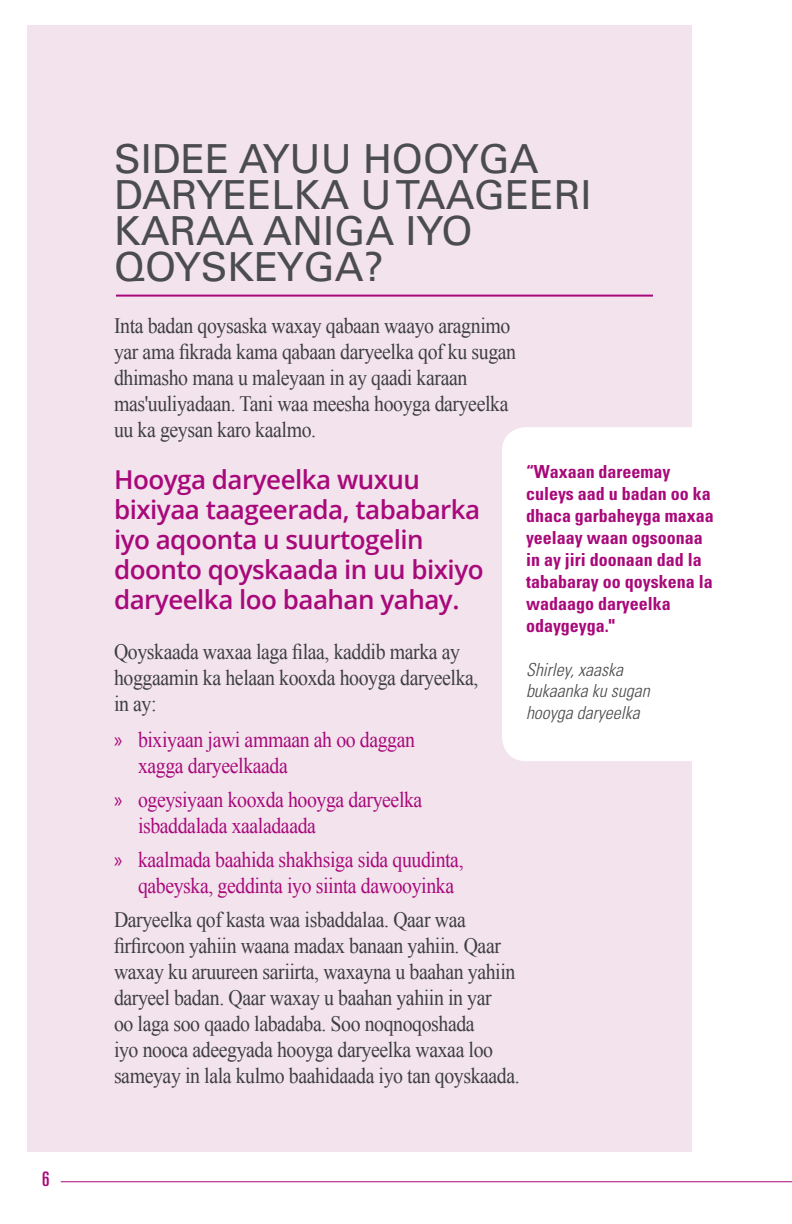
<style>
.page{position:relative;width:792px;height:1224px;background:#fff}
.page>*{position:absolute;margin:0;border:0;box-sizing:border-box;transform-origin:0 0}
.Heading{font:40px/36px "Univers LT Std";color:#4b4c4d}
.Drop_quote{font:600 26px/30px "Open Sans";letter-spacing:-.02em;color:#a8097a}
.Body{font:22px/26px "Times New Roman";letter-spacing:-.02em;color:#3e3e3f;scale:.9 1}
.t1{font:22px/26px "Times New Roman";letter-spacing:-.02em;color:#a8097a;scale:.9 1}
.t2{font:ultra-condensed 20px "Univers LT Std";color:#a8097a}
.Side_Bar{font:700 condensed 18px/22px "Univers LT Std";color:#a8097a}
.t3{font:italic 300 condensed 18px/21.6px "Univers LT Std";color:#4b4c4d}
.s1{font-family:"Myriad Pro"}
</style>
<div class="page">
<hr style="left:61px;top:1181px;width:731px;height:1px;background:#a8097a">
<div style="left:27px;top:25px;width:665px;height:1127px;background:#f2e3ed"></div>
<div style="left:502px;top:427px;width:254px;height:334px;background:#fff;border-radius:24px"></div>
<hr style="left:116px;top:295px;width:537px;height:2px;background:#a8097a">
<p class="t2" style="left:42px;top:1167px;width:9px">6</p>
<p class="Heading" style="left:114px;top:141px;width:479px">SIDEE AYUU HOOYGA<br>DARYEELKA U TAAGEERI<br>KARAA ANIGA IYO<br>QOYSKEYGA?</p>
<p class="Body" style="left:114px;top:313px;width:448px">Inta badan qoysaska waxay qabaan waayo aragnimo yar ama fikrada kama qabaan daryeelka qof ku sugan dhimasho mana u maleyaan in ay qaadi karaan mas'uuliyadaan. Tani waa meesha hooyga daryeelka uu ka geysan karo kaalmo.</p>
<p class="Drop_quote" style="left:114px;top:464px;width:371px">Hooyga daryeelka wuxuu bixiyaa taageerada, tababarka iyo aqoonta u suurtogelin doonto qoyskaada in uu bixiyo daryeelka loo baahan yahay.</p>
<p class="Body" style="left:114px;top:639px;width:407px">Qoyskaada waxaa laga filaa, kaddib marka ay hoggaamin ka helaan kooxda hooyga daryeelka, in ay:</p>
<p class="t1" style="left:138px;top:727px;width:309px;text-indent:-24px"><span class="s1">»</span> bixiyaan jawi ammaan ah oo daggan xagga daryeelkaada</p>
<p class="t1" style="left:138px;top:787px;width:318px;text-indent:-24px"><span class="s1">»</span> ogeysiyaan kooxda hooyga daryeelka isbaddalada xaaladaada</p>
<p class="t1" style="left:138px;top:847px;width:363px;text-indent:-24px"><span class="s1">»</span> kaalmada baahida shakhsiga sida quudinta, qabeyska, geddinta iyo siinta dawooyinka</p>
<p class="Body" style="left:114px;top:907px;width:452px">Daryeelka qof kasta waa isbaddalaa. Qaar waa firfircoon yahiin waana madax banaan yahiin. Qaar waxay ku aruureen sariirta, waxayna u baahan yahiin daryeel badan. Qaar waxay u baahan yahiin in yar<br>oo laga soo qaado labadaba. Soo noqnoqoshada<br>iyo nooca adeegyada hooyga daryeelka waxaa loo sameyay in lala kulmo baahidaada iyo tan qoyskaada.</p>
<p class="Side_Bar" style="left:526px;top:461px;width:189px">“Waxaan dareemay culeys aad u badan oo ka dhaca garbaheyga maxaa yeelaay waan ogsoonaa in ay jiri doonaan dad la tababaray oo qoyskena la wadaago daryeelka odaygeyga."</p>
<p class="t3" style="left:526px;top:659px;width:125px">Shirley, xaaska bukaanka ku sugan hooyga daryeelka</p>
</div>
